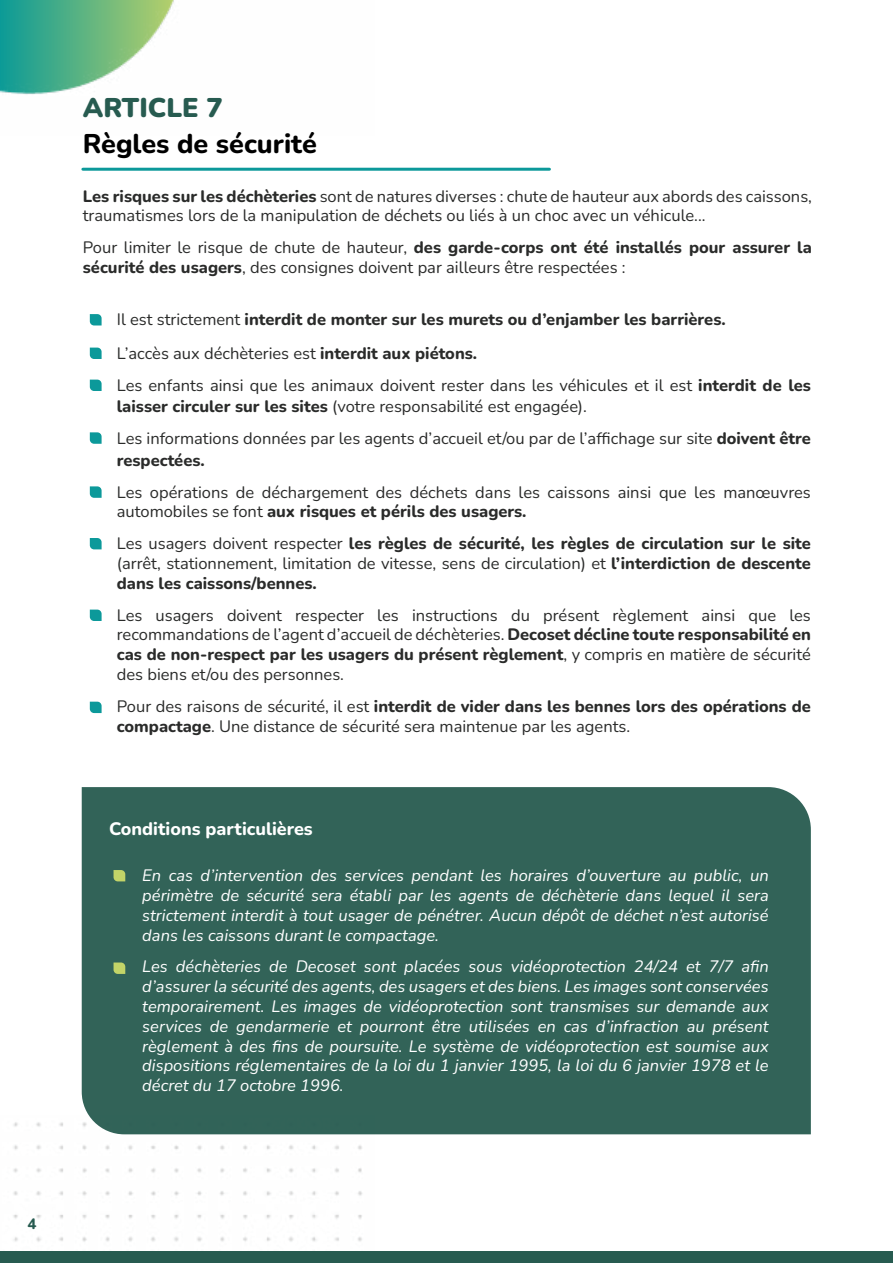
<style>
.page{position:relative;width:893px;height:1263px;background:#fff}
.page>*{position:absolute;margin:0;border:0;box-sizing:border-box;transform-origin:0 0}
.t1{font:800 27px "Nunito";color:#000}
.t2{font:900 27px "Nunito";color:#275b50}
.t3{font:800 18px "Nunito";color:#fff}
.t4{font:16.5px/19.8px "Nunito";color:#2a2b2a}
.t5{font:italic 16.5px/19.8px "Nunito";color:#fff;text-align:justify}
.t6{font:800 16.5px/19.8px "Nunito";color:#2a2b2a}
.t7{font:800 15px "Nunito";color:#275b50}
.s1{font-weight:800}
.s2{font-weight:400}
</style>
<div class="page">
<img style="left:13px;top:1122px;width:361px;height:120px">
<div style="left:0;top:1251px;width:893px;height:12px;background:#275b50"></div>
<img style="left:0;top:0;width:174px;height:95px">
<hr style="left:83px;top:168px;width:466px;height:3px;background:#0c999a">
<svg style="left:90px;top:314px;width:12px;height:11px"></svg>
<svg style="left:90px;top:348px;width:12px;height:11px"></svg>
<svg style="left:90px;top:380px;width:12px;height:11px"></svg>
<svg style="left:90px;top:432px;width:12px;height:12px"></svg>
<svg style="left:90px;top:486px;width:12px;height:12px"></svg>
<svg style="left:90px;top:538px;width:12px;height:11px"></svg>
<svg style="left:90px;top:610px;width:12px;height:11px"></svg>
<svg style="left:90px;top:702px;width:12px;height:11px"></svg>
<div style="left:82px;top:787px;width:729px;height:347px;background:#326358"></div>
<svg style="left:114px;top:870px;width:11px;height:11px"></svg>
<svg style="left:114px;top:962px;width:11px;height:12px"></svg>
<h1 class="t2" style="left:83px;top:88px;width:141px">ARTICLE 7</h1>
<h1 class="t1" style="left:83px;top:124px;width:236px">Règles de sécurité</h1>
<p class="t4" style="left:83px;top:185px;width:731px"><span class="s1">Les risques sur les déchèteries</span> sont de natures diverses : chute de hauteur aux abords des caissons, traumatismes lors de la manipulation de déchets ou liés à un choc avec un véhicule...</p>
<p class="t4" style="left:83px;top:237px;width:731px">Pour limiter le risque de chute de hauteur, <span class="s1">des garde-corps ont été installés pour assurer la sécurité des usagers</span>, des consignes doivent par ailleurs être respectées :</p>
<p class="t6" style="left:117px;top:302px;width:610px;line-height:33.6px"><span class="s2">Il est strictement</span> interdit de monter sur les murets ou d’enjamber les barrières.<br><span class="s2">L’accès aux déchèteries est</span> interdit aux piétons.</p>
<p class="t4" style="left:117px;top:374px;width:696px;line-height:21.6px">Les enfants ainsi que les animaux doivent rester dans les véhicules et il est <span class="s1">interdit de les laisser circuler sur les sites</span> (votre responsabilité est engagée).</p>
<p class="t4" style="left:117px;top:427px;width:695px;line-height:21.6px">Les informations données par les agents d’accueil et/ou par de l’affichage sur site <span class="s1">doivent être respectées.</span></p>
<p class="t4" style="left:117px;top:481px;width:695px">Les opérations de déchargement des déchets dans les caissons ainsi que les manœuvres automobiles se font <span class="s1">aux risques et périls des usagers.</span></p>
<p class="t6" style="left:117px;top:533px;width:695px;text-align:justify"><span class="s2">Les usagers doivent respecter</span> les règles de sécurité, les règles de circulation sur le site <span class="s2">(arrêt, stationnement, limitation de vitesse, sens de circulation) et</span> l’interdiction de descente dans les caissons/bennes.</p>
<p class="t4" style="left:117px;top:604px;width:696px;text-align:justify">Les usagers doivent respecter les instructions du présent règlement ainsi que les recommandations de l’agent d’accueil de déchèteries. <span class="s1">Decoset décline toute responsabilité en cas de non-respect par les usagers du présent règlement</span>, y compris en matière de sécurité des biens et/ou des personnes.</p>
<p class="t4" style="left:117px;top:695px;width:696px">Pour des raisons de sécurité, il est <span class="s1">interdit de vider dans les bennes lors des opérations de compactage</span>. Une distance de sécurité sera maintenue par les agents.</p>
<p class="t3" style="left:109px;top:816px;width:205px">Conditions particulières</p>
<p class="t5" style="left:142px;top:865px;width:628px">En cas d’intervention des services pendant les horaires d’ouverture au public, un périmètre de sécurité sera établi par les agents de déchèterie dans lequel il sera strictement interdit à tout usager de pénétrer. Aucun dépôt de déchet n’est autorisé dans les caissons durant le compactage.</p>
<p class="t5" style="left:142px;top:956px;width:628px">Les déchèteries de Decoset sont placées sous vidéoprotection 24/24 et 7/7 afin d’assurer la sécurité des agents, des usagers et des biens. Les images sont conservées temporairement. Les images de vidéoprotection sont transmises sur demande aux services de gendarmerie et pourront être utilisées en cas d’infraction au présent règlement à des fins de poursuite. Le système de vidéoprotection est soumise aux dispositions réglementaires de la loi du 1 janvier 1995, la loi du 6 janvier 1978 et le décret du 17 octobre 1996.</p>
<p class="t7" style="left:28px;top:1213px;width:10px">4</p>
</div>
